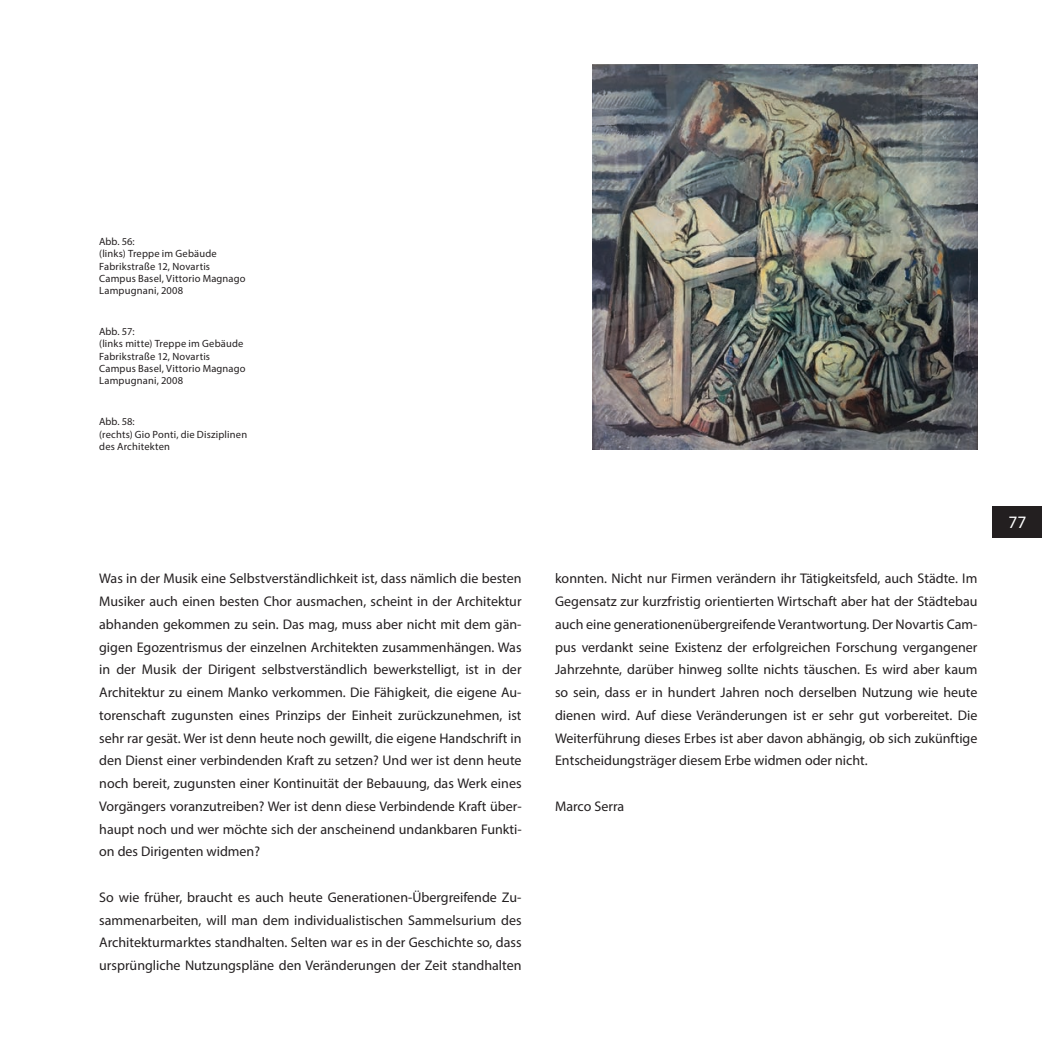
<style>
.page{position:relative;width:1042px;height:1042px;background:#fff}
.page>*{position:absolute;margin:0;border:0;box-sizing:border-box;transform-origin:0 0}
.t1{font:17.5px "Myriad Pro";color:#fff}
.t2{font:14px/22.8px "Myriad Pro";color:#231f20;text-align:justify}
.t3{font:10.5px/12.2px "Myriad Pro";letter-spacing:.015em;color:#231f20}
</style>
<div class="page">
<img style="left:592px;top:64px;width:385px;height:386px">
<div style="left:992px;top:506px;width:50px;height:31px;background:#231f20"></div>
<p class="t3" style="left:99px;top:235px;width:148px">Abb. 56:<br>(links) Treppe im Gebäude<br>Fabrikstraße 12, Novartis<br>Campus Basel, Vittorio Magnago<br>Lampugnani, 2008</p>
<p class="t3" style="left:99px;top:325px;width:148px">Abb. 57:<br>(links mitte) Treppe im Gebäude<br>Fabrikstraße 12, Novartis<br>Campus Basel, Vittorio Magnago<br>Lampugnani, 2008</p>
<p class="t3" style="left:99px;top:415px;width:149px">Abb. 58:<br>(rechts) Gio Ponti, die Disziplinen des Architekten</p>
<p class="t2" style="left:99px;top:567px;width:424px">Was in der Musik eine Selbstverständlichkeit ist, dass nämlich die besten Musiker auch einen besten Chor ausmachen, scheint in der Architektur abhanden gekommen zu sein. Das mag, muss aber nicht mit dem gän&shy;gigen Egozentrismus der einzelnen Architekten zusammenhängen. Was in der Musik der Dirigent selbstverständlich bewerkstelligt, ist in der Architektur zu einem Manko verkommen. Die Fähigkeit, die eigene Au&shy;torenschaft zugunsten eines Prinzips der Einheit zurückzunehmen, ist sehr rar gesät. Wer ist denn heute noch gewillt, die eigene Handschrift in den Dienst einer verbindenden Kraft zu setzen? Und wer ist denn heute noch bereit, zugunsten einer Kontinuität der Bebauung, das Werk eines Vorgängers voranzutreiben? Wer ist denn diese Verbindende Kraft über&shy;haupt noch und wer möchte sich der anscheinend undankbaren Funkti&shy;on des Dirigenten widmen?</p>
<p class="t2" style="left:99px;top:885px;width:424px">So wie früher, braucht es auch heute Generationen-Übergreifende Zu&shy;sammenarbeiten, will man dem individualistischen Sammelsurium des Architekturmarktes standhalten. Selten war es in der Geschichte so, dass ursprüngliche Nutzungspläne den Veränderungen der Zeit standhalten</p>
<p class="t2" style="left:555px;top:567px;width:424px">konnten. Nicht nur Firmen verändern ihr Tätigkeitsfeld, auch Städte. Im Gegensatz zur kurzfristig orientierten Wirtschaft aber hat der Städtebau auch eine generationenübergreifende Verantwortung. Der Novartis Cam&shy;pus verdankt seine Existenz der erfolgreichen Forschung vergangener Jahrzehnte, darüber hinweg sollte nichts täuschen. Es wird aber kaum so sein, dass er in hundert Jahren noch derselben Nutzung wie heute dienen wird. Auf diese Veränderungen ist er sehr gut vorbereitet. Die Weiterführung dieses Erbes ist aber davon abhängig, ob sich zukünftige Entscheidungsträger diesem Erbe widmen oder nicht.</p>
<p class="t2" style="left:555px;top:794px;width:71px">Marco Serra</p>
<p class="t1" style="left:1008px;top:511px;width:19px">77</p>
</div>
